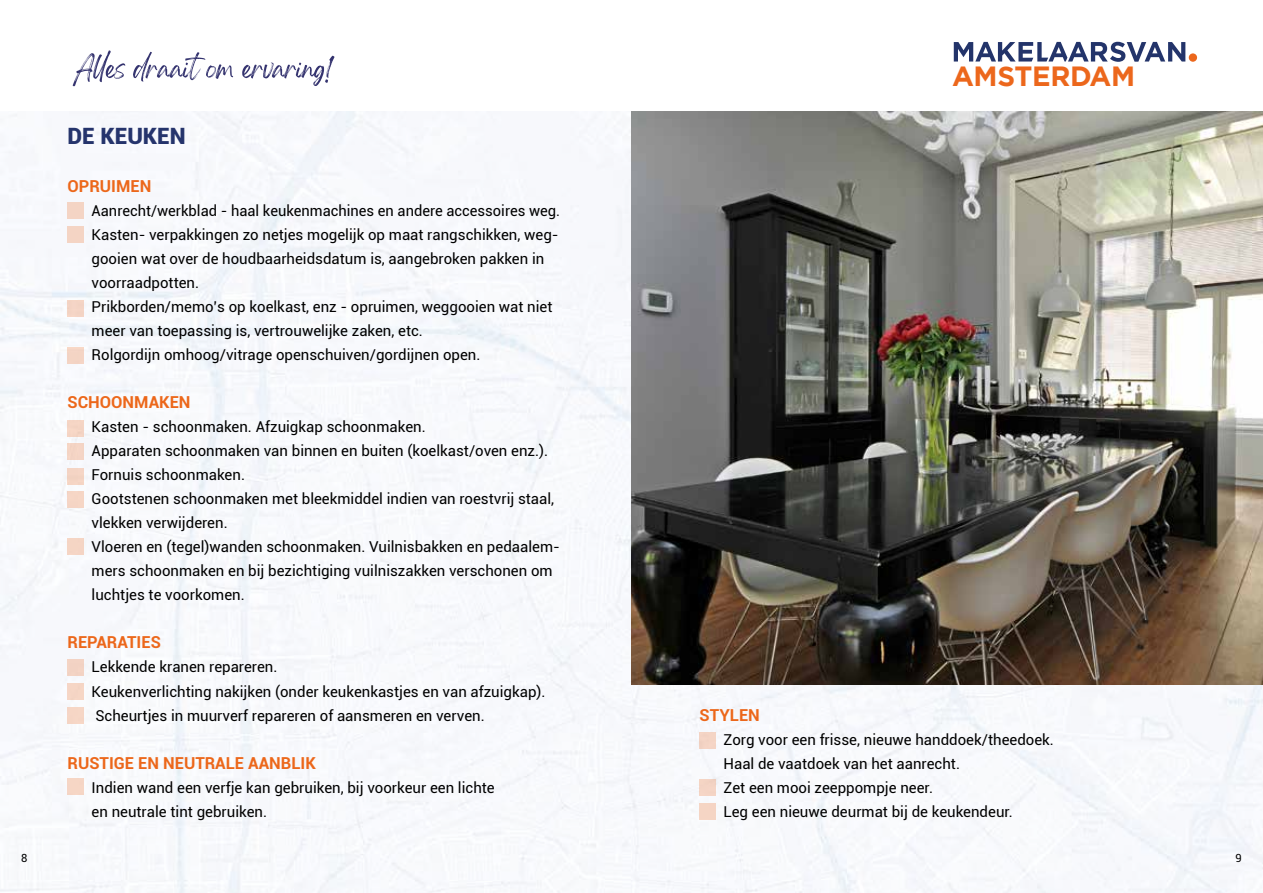
<style>
.page{position:relative;width:1263px;height:893px;background:#fff}
.page>*{position:absolute;margin:0;border:0;box-sizing:border-box;transform-origin:0 0}
.t1{font:700 27.75px "Gotham";letter-spacing:-.01em;color:#ec671c}
.t2{font:900 22.5px "Roboto";color:#25346c}
.t3{font:700 16.5px "Roboto";color:#ec671a}
.t4{font:15px/24px "Roboto";color:#000}
.t5{font:11.25px "Roboto";color:#000}
</style>
<div class="page">
<svg style="left:954px;top:42px;width:231px;height:20px"></svg>
<div style="left:1189px;top:53px;width:8px;height:9px;background:#ec671c;border-radius:50%"></div>
<svg style="left:73px;top:50px;width:52px;height:36px"></svg>
<svg style="left:133px;top:52px;width:100px;height:30px"></svg>
<svg style="left:242px;top:56px;width:92px;height:30px"></svg>
<img style="left:631px;top:112px;width:632px;height:573px">
<div style="left:68px;top:443px;width:16px;height:17px;background:#f5d4c5"></div>
<div style="left:68px;top:202px;width:16px;height:17px;background:#f4d4c4"></div>
<div style="left:68px;top:226px;width:16px;height:17px;background:#f4d4c4"></div>
<div style="left:68px;top:659px;width:16px;height:16px;background:#f2d2c3"></div>
<div style="left:68px;top:492px;width:16px;height:16px;background:#f6d6c5"></div>
<div style="left:699px;top:780px;width:17px;height:16px;background:#f4d4c4"></div>
<div style="left:68px;top:707px;width:16px;height:16px;background:#f6d6c5"></div>
<div style="left:68px;top:420px;width:16px;height:17px;background:#f5d5c4"></div>
<div style="left:68px;top:468px;width:16px;height:16px;background:#f4d4c4"></div>
<div style="left:699px;top:733px;width:17px;height:16px;background:#f4d4c4"></div>
<div style="left:68px;top:300px;width:16px;height:16px;background:#f4d4c4"></div>
<div style="left:68px;top:684px;width:16px;height:16px;background:#f6d6c5"></div>
<div style="left:68px;top:539px;width:16px;height:16px;background:#f5d5c4"></div>
<div style="left:699px;top:803px;width:17px;height:17px;background:#f5d5c4"></div>
<div style="left:68px;top:347px;width:16px;height:16px;background:#f4d4c4"></div>
<div style="left:68px;top:779px;width:16px;height:16px;background:#f6d6c5"></div>
<h2 class="t2" style="left:68px;top:120px;width:120px">DE KEUKEN</h2>
<p class="t3" style="left:68px;top:175px;width:85px">OPRUIMEN</p>
<p class="t4" style="left:92px;top:199px;width:470px">Aanrecht/werkblad - haal keukenmachines en andere accessoires weg.<br>Kasten- verpakkingen zo netjes mogelijk op maat rangschikken, weg&shy;gooien wat over de houdbaarheidsdatum is, aangebroken pakken in voorraadpotten.<br>Prikborden/memo’s op koelkast, enz - opruimen, weggooien wat niet meer van toepassing is, vertrouwelijke zaken, etc.<br>Rolgordijn omhoog/vitrage openschuiven/gordijnen open.</p>
<p class="t3" style="left:68px;top:391px;width:125px">SCHOONMAKEN</p>
<p class="t4" style="left:92px;top:415px;width:470px">Kasten - schoonmaken. Afzuigkap schoonmaken.<br>Apparaten schoonmaken van binnen en buiten (koelkast/oven enz.).<br>Fornuis schoonmaken.<br>Gootstenen schoonmaken met bleekmiddel indien van roestvrij staal, vlekken verwijderen.<br>Vloeren en (tegel)wanden schoonmaken. Vuilnisbakken en pedaalem&shy;mers schoonmaken en bij bezichtiging vuilniszakken verschonen om luchtjes te voorkomen.</p>
<p class="t3" style="left:68px;top:631px;width:95px">REPARATIES</p>
<p class="t4" style="left:92px;top:655px;width:455px">Lekkende kranen repareren.<br>Keukenverlichting nakijken (onder keukenkastjes en van afzuigkap).<br>Scheurtjes in muurverf repareren of aansmeren en verven.</p>
<p class="t3" style="left:68px;top:751px;width:250px">RUSTIGE EN NEUTRALE AANBLIK</p>
<p class="t4" style="left:92px;top:775px;width:405px">Indien wand een verfje kan gebruiken, bij voorkeur een lichte en neutrale tint gebruiken.</p>
<h1 class="t1" style="left:952px;top:60px;width:185px">AMSTERDAM</h1>
<p class="t3" style="left:699px;top:703px;width:62px">STYLEN</p>
<p class="t4" style="left:723px;top:727px;width:332px">Zorg voor een frisse, nieuwe handdoek/theedoek.<br>Haal de vaatdoek van het aanrecht.<br>Zet een mooi zeeppompje neer.<br>Leg een nieuwe deurmat bij de keukendeur.</p>
<p class="t5" style="left:21px;top:850px;width:8px">8</p>
<p class="t5" style="left:1235px;top:850px;width:8px">9</p>
</div>
